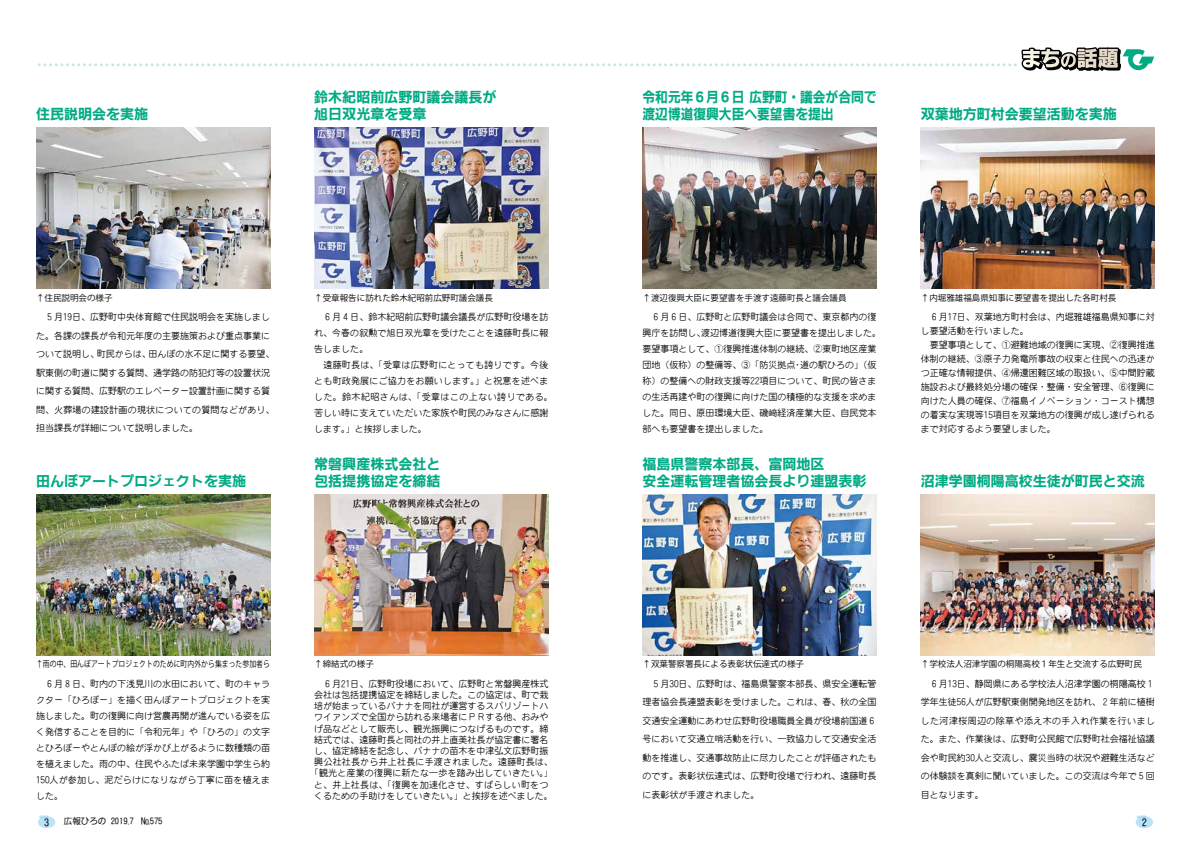
<style>
.page{position:relative;width:1191px;height:842px;background:#fff}
.page>*{position:absolute;margin:0;border:0;box-sizing:border-box;transform-origin:0 0}
.t1{font:700 14px/17px "PN Go IWA";color:#00ab84}
.t2{font:700 14px/17px "PN Go IWA";color:#00ab84;scale:.91 1}
.t3{font:10px "PN Go IWA HW Th";color:#000}
.t4{font:9px/16px "FC Maru Gothictai M";color:#000}
.t5{font:8.5px "Koz Go Pro";color:#000}
.t6{font:8.5px "Koz Go Pro";color:#000;scale:.81 1}
.t7{font:8.5px "PN Go IWA HW Th";color:#050505}
</style>
<div class="page">
<div style="left:1135px;top:816px;width:18px;height:12px;background:#bae3f9;border-radius:50%"></div>
<svg style="left:1136px;top:815px;width:10px;height:4px"></svg>
<div style="left:38px;top:816px;width:17px;height:12px;background:#bae3f9;border-radius:50%"></div>
<svg style="left:38px;top:815px;width:10px;height:4px"></svg>
<svg style="left:39px;top:47px;width:1115px;height:24px"></svg>
<img style="left:314px;top:128px;width:234px;height:161px">
<img style="left:642px;top:128px;width:234px;height:161px">
<img style="left:642px;top:495px;width:234px;height:160px">
<img style="left:36px;top:494px;width:234px;height:161px">
<img style="left:314px;top:494px;width:234px;height:161px">
<img style="left:921px;top:494px;width:234px;height:161px">
<img style="left:921px;top:128px;width:234px;height:161px">
<img style="left:36px;top:128px;width:234px;height:161px">
<h1 class="t1" style="left:36px;top:106px;width:113px">住民説明会を実施</h1>
<h1 class="t1" style="left:314px;top:89px;width:183px">鈴木紀昭前広野町議会議長が旭日双光章を受章</h1>
<h1 class="t2" style="left:642px;top:89px;width:259px">令和元年６月６日 広野町・議会が合同で渡辺博道復興大臣へ要望書を提出</h1>
<h1 class="t1" style="left:921px;top:106px;width:198px">双葉地方町村会要望活動を実施</h1>
<p class="t5" style="left:36px;top:292px;width:78px">↑住民説明会の様子</p>
<p class="t5" style="left:314px;top:292px;width:180px">↑受章報告に訪れた鈴木紀昭前広野町議会議長</p>
<p class="t5" style="left:642px;top:292px;width:205px">↑渡辺復興大臣に要望書を手渡す遠藤町長と議会議員</p>
<p class="t5" style="left:921px;top:292px;width:197px">↑内堀雅雄福島県知事に要望書を提出した各町村長</p>
<p class="t4" style="left:36px;top:308px;width:240px;line-height:18.5px">　５月19日、広野町中央体育館で住民説明会を実施しました。各課の課長が令和元年度の主要施策および重点事業について説明し、町民からは、田んぼの水不足に関する要望、駅東側の町道に関する質問、通学路の防犯灯等の設置状況に関する質問、広野駅のエレベーター設置計画に関する質問、火葬場の建設計画の現状についての質問などがあり、担当課長が詳細について説明しました。</p>
<p class="t4" style="left:314px;top:309px;width:240px">　６月４日、鈴木紀昭前広野町議会議長が広野町役場を訪れ、今春の叙勲で旭日双光章を受けたことを遠藤町長に報告しました。<br>　遠藤町長は、「受章は広野町にとっても誇りです。今後とも町政発展にご協力をお願いします。」と祝意を述べました。鈴木紀昭さんは、「受章はこの上ない誇りである。苦しい時に支えていただいた家族や町民のみなさんに感謝します。」と挨拶しました。</p>
<p class="t4" style="left:642px;top:309px;width:240px">　６月６日、広野町と広野町議会は合同で、東京都内の復興庁を訪問し、渡辺博道復興大臣に要望書を提出しました。要望事項として、①復興推進体制の継続、②東町地区産業団地（仮称）の整備等、③「防災拠点・道の駅ひろの」（仮称）の整備への財政支援等22項目について、町民の皆さまの生活再建や町の復興に向けた国の積極的な支援を求めました。同日、原田環境大臣、磯﨑経済産業大臣、自民党本部へも要望書を提出しました。</p>
<p class="t4" style="left:921px;top:310px;width:235px;line-height:14px">　６月17日、双葉地方町村会は、内堀雅雄福島県知事に対し要望活動を行いました。<br>　要望事項として、①避難地域の復興に実現、②復興推進体制の継続、③原子力発電所事故の収束と住民への迅速かつ正確な情報提供、④帰還困難区域の取扱い、⑤中間貯蔵施設および最終処分場の確保・整備・安全管理、⑥復興に向けた人員の確保、⑦福島イノベーション・コースト構想の着実な実現等15項目を双葉地方の復興が成し遂げられるまで対応するよう要望しました。</p>
<h1 class="t1" style="left:36px;top:473px;width:211px">田んぼアートプロジェクトを実施</h1>
<h1 class="t1" style="left:314px;top:456px;width:127px">常磐興産株式会社と包括提携協定を締結</h1>
<h1 class="t1" style="left:642px;top:456px;width:225px">福島県警察本部長、富岡地区<br>安全運転管理者協会長より連盟表彰</h1>
<h1 class="t1" style="left:921px;top:473px;width:226px">沼津学園桐陽高校生徒が町民と交流</h1>
<p class="t6" style="left:36px;top:659px;width:290px">↑雨の中、田んぼアートプロジェクトのために町内外から集まった参加者ら</p>
<p class="t5" style="left:314px;top:659px;width:61px">↑締結式の様子</p>
<p class="t5" style="left:642px;top:659px;width:163px">↑双葉警察署長による表彰状伝達式の様子</p>
<p class="t5" style="left:921px;top:659px;width:222px">↑学校法人沼津学園の桐陽高校１年生と交流する広野町民</p>
<p class="t4" style="left:36px;top:676px;width:236px;text-align:justify">　６月８日、町内の下浅見川の水田において、町のキャラクター「ひろぼー」を描く田んぼアートプロジェクトを実施しました。町の復興に向け営農再開が進んでいる姿を広く発信することを目的に「令和元年」や「ひろの」の文字とひろぼーやとんぼの絵が浮かび上がるように数種類の苗を植えました。雨の中、住民やふたば未来学園中学生ら約150人が参加し、泥だらけになりながら丁寧に苗を植えました。</p>
<p class="t4" style="left:310px;top:678px;width:245px;line-height:11.2px;text-align:center">　６月21日、広野町役場において、広野町と常磐興産株式会社は包括提携協定を締結しました。この協定は、町で栽培が始まっているバナナを同社が運営するスパリゾートハワイアンズで全国から訪れる来場者にＰＲする他、おみやげ品などとして販売し、観光振興につなげるものです。締結式では、遠藤町長と同社の井上直美社長が協定書に署名し、協定締結を記念し、バナナの苗木を中津弘文広野町振興公社社長から井上社長に手渡されました。遠藤町長は、「観光と産業の復興に新たな一歩を踏み出していきたい。」と、井上社長は、「復興を加速化させ、すばらしい町をつくるための手助けをしていきたい。」と挨拶を述べました。</p>
<p class="t4" style="left:642px;top:674px;width:235px;line-height:18.5px;text-align:justify">　５月30日、広野町は、福島県警察本部長、県安全運転管理者協会長連盟表彰を受けました。これは、春、秋の全国交通安全運動にあわせ広野町役場職員全員が役場前国道６号において交通立哨活動を行い、一致協力して交通安全活動を推進し、交通事故防止に尽力したことが評価されたものです。表彰状伝達式は、広野町役場で行われ、遠藤町長に表彰状が手渡されました。</p>
<p class="t4" style="left:921px;top:674px;width:236px;line-height:18.5px;text-align:justify">　６月13日、静岡県にある学校法人沼津学園の桐陽高校１学年生徒56人が広野駅東側開発地区を訪れ、２年前に植樹した河津桜周辺の除草や添え木の手入れ作業を行いました。また、作業後は、広野町公民館で広野町社会福祉協議会や町民約30人と交流し、震災当時の状況や避難生活などの体験談を真剣に聞いていました。この交流は今年で５回目となります。</p>
<p class="t3" style="left:44px;top:817px;width:6px">3</p>
<p class="t7" style="left:64px;top:817px;width:100px">広報ひろの 2019.7　№575</p>
<p class="t3" style="left:1141px;top:817px;width:6px">2</p>
</div>
